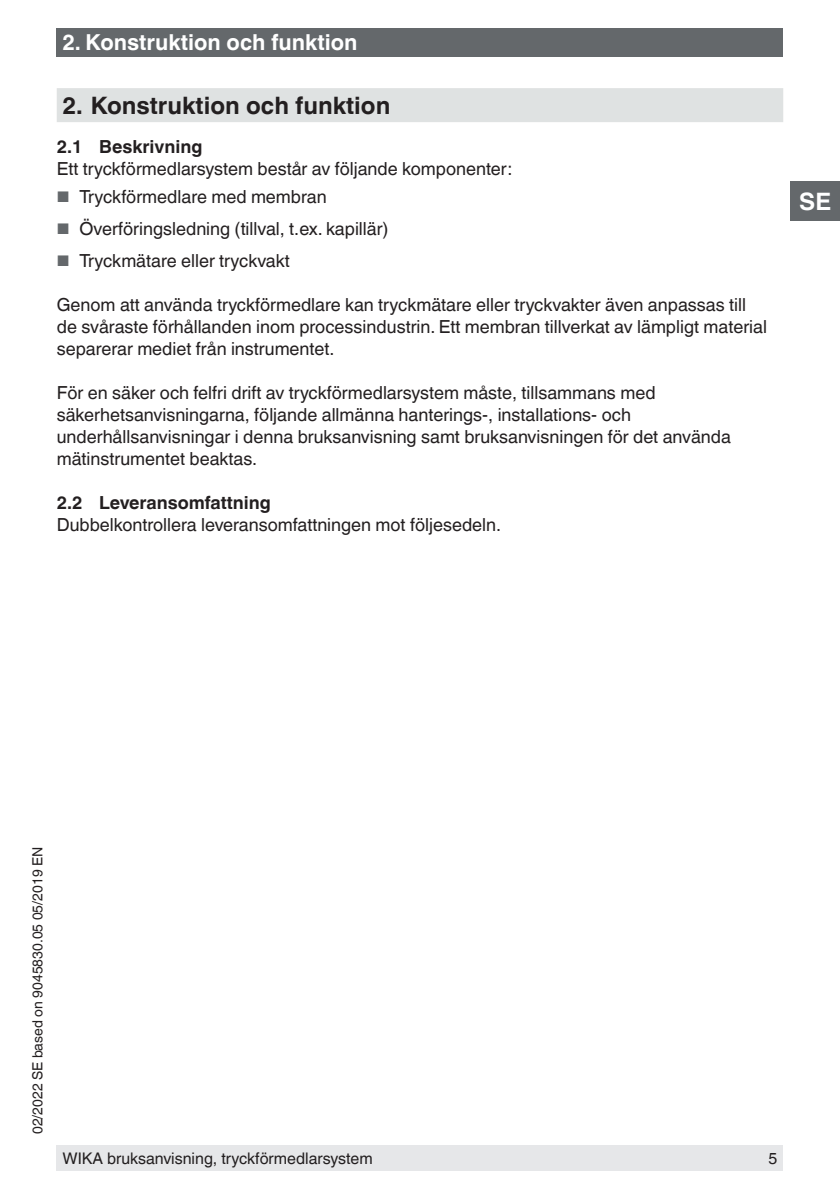
<style>
.page{position:relative;width:840px;height:1191px;background:#fff}
.page>*{position:absolute;margin:0;border:0;box-sizing:border-box;transform-origin:0 0}
.t1{font:700 24px "Helvetica World";color:#231f20}
.t2{font:700 24px "Helvetica World";color:#fff}
.t3{font:700 22px "Helvetica World";color:#fff}
.t4{font:18px/22px "Helvetica World";color:#231f20}
.t5{font:700 18px "Helvetica World";color:#231f20}
.t6{font:16px "Helvetica World";color:#231f20}
.t7{font:14px "Helvetica World";color:#231f20}
.s1{font-size:15.4px;color:#64686b}
</style>
<div class="page">
<div style="left:56px;top:1145px;width:726px;height:26px;background:#e6e7e9"></div>
<div style="left:57px;top:28px;width:725px;height:29px;background:#64686b"></div>
<div style="left:790px;top:181px;width:49px;height:40px;background:#64686b"></div>
<div style="left:57px;top:88px;width:725px;height:34px;background:#dfe2e2"></div>
<p class="t3" style="left:62px;top:30px;width:296px">2. Konstruktion och funktion</p>
<h1 class="t1" style="left:62px;top:91px;width:329px">2. Konstruktion och funktion</h1>
<p class="t5" style="left:57px;top:136px;width:147px">2.1 Beskrivning</p>
<p class="t4" style="left:57px;top:158px;width:457px">Ett tryckförmedlarsystem består av följande komponenter:</p>
<p class="t4" style="left:57px;top:186px;width:271px"><span class="s1">■</span> Tryckförmedlare med membran</p>
<p class="t4" style="left:57px;top:218px;width:333px"><span class="s1">■</span> Överföringsledning (tillval, t.ex. kapillär)</p>
<p class="t4" style="left:57px;top:250px;width:234px"><span class="s1">■</span> Tryckmätare eller tryckvakt</p>
<p class="t4" style="left:57px;top:294px;width:711px">Genom att använda tryckförmedlare kan tryckmätare eller tryckvakter även anpassas till de svåraste förhållanden inom processindustrin. Ett membran tillverkat av lämpligt material separerar mediet från instrumentet.</p>
<p class="t4" style="left:57px;top:382px;width:675px">För en säker och felfri drift av tryckförmedlarsystem måste, tillsammans med säkerhetsanvisningarna, följande allmänna hanterings-, installations- och underhållsanvisningar i denna bruksanvisning samt bruksanvisningen för det använda mätinstrumentet beaktas.</p>
<p class="t5" style="left:57px;top:492px;width:216px">2.2 Leveransomfattning</p>
<p class="t4" style="left:57px;top:514px;width:445px">Dubbelkontrollera leveransomfattningen mot följesedeln.</p>
<h1 class="t2" style="left:798px;top:188px;width:33px">SE</h1>
<p class="t7" style="left:30px;top:1134px;width:289px;rotate:-90deg">02/2022 SE based on 9045830.05 05/2019 EN</p>
<p class="t6" style="left:62px;top:1149px;width:311px">WIKA bruksanvisning, tryckförmedlarsystem</p>
<p class="t6" style="left:768px;top:1149px;width:10px">5</p>
</div>
